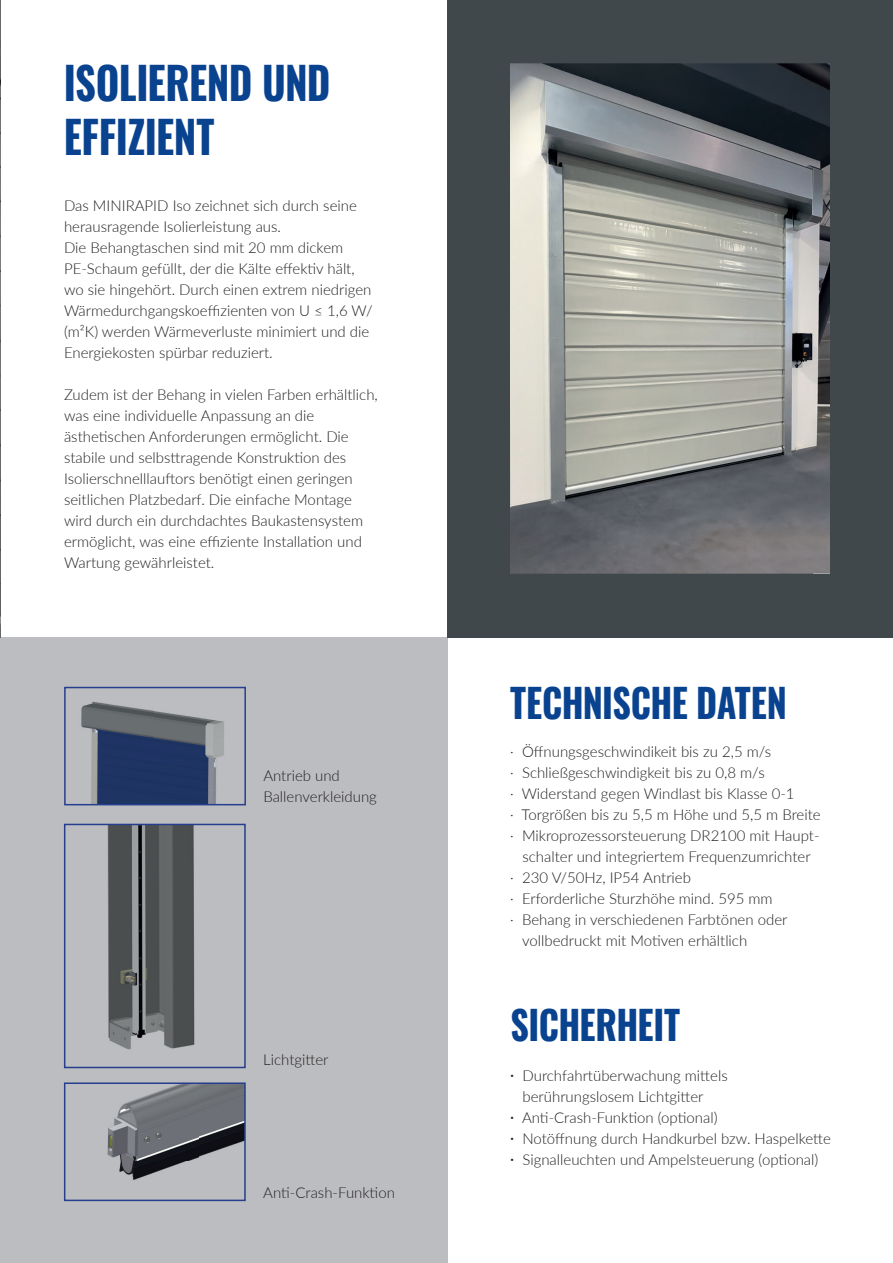
<style>
.page{position:relative;width:893px;height:1263px;background:#fff}
.page>*{position:absolute;margin:0;border:0;box-sizing:border-box;transform-origin:0 0}
.t1{font:700 44.55px/54px "Oswald";letter-spacing:-.01em;color:#09428e;scale:.91 1}
.t2{font:700 39.6px "Oswald";letter-spacing:-.015em;color:#09428e;scale:.91 1}
.t3{font:300 15px/21px "Lato";color:#231f20}
.s1{font-weight:400}
</style>
<div class="page">
<div style="left:0;top:638px;width:447px;height:625px;background:#bcbdc0"></div>
<div style="left:447px;top:0;width:446px;height:638px;background:#41484c"></div>
<img style="left:107px;top:827px;width:88px;height:223px">
<div style="left:64px;top:824px;width:182px;height:244px;border:2px solid #253f8e"></div>
<img style="left:107px;top:1085px;width:136px;height:95px">
<div style="left:64px;top:1082px;width:182px;height:119px;border:2px solid #253f8e"></div>
<img style="left:81px;top:701px;width:143px;height:101px">
<div style="left:64px;top:687px;width:182px;height:118px;border:2px solid #253f8e"></div>
<img style="left:510px;top:64px;width:319px;height:509px">
<img style="left:0;top:0;width:1px;height:638px">
<h1 class="t1" style="left:64px;top:52px;width:295px">ISOLIEREND UND<br>EFFIZIENT</h1>
<p class="t3" style="left:64px;top:195px;width:310px">Das MINIRAPID Iso zeichnet sich durch seine herausragende Isolierleistung aus.<br>Die Behangtaschen sind mit 20 mm dickem PE-Schaum gefüllt, der die Kälte effektiv hält, wo sie hingehört. Durch einen extrem niedrigen Wärmedurchgangskoeffizienten von U ≤ 1,6 W/ (m²K) werden Wärmeverluste minimiert und die Energiekosten spürbar reduziert.</p>
<p class="t3" style="left:64px;top:384px;width:315px">Zudem ist der Behang in vielen Farben erhältlich, was eine individuelle Anpassung an die ästhetischen Anforderungen ermöglicht. Die stabile und selbsttragende Konstruktion des Isolierschnelllauftors benötigt einen geringen seitlichen Platzbedarf. Die einfache Montage wird durch ein durchdachtes Baukastensystem ermöglicht, was eine effiziente Installation und Wartung gewährleistet.</p>
<p class="t3" style="left:263px;top:764px;width:115px">Antrieb und<br>Ballenverkleidung</p>
<p class="t3" style="left:263px;top:1049px;width:67px">Lichtgitter</p>
<p class="t3" style="left:263px;top:1182px;width:133px">Anti-Crash-Funktion</p>
<h2 class="t2" style="left:510px;top:668px;width:306px">TECHNISCHE DATEN</h2>
<p class="t3" style="left:510px;top:741px;width:263px">· Öffnungsgeschwindikeit bis zu 2,5 m/s</p>
<p class="t3" style="left:510px;top:762px;width:256px">· Schließgeschwindigkeit bis zu 0,8 m/s</p>
<p class="t3" style="left:510px;top:783px;width:286px">· Widerstand gegen Windlast bis Klasse 0-1</p>
<p class="t3" style="left:510px;top:804px;width:312px">· Torgrößen bis zu 5,5 m Höhe und 5,5 m Breite</p>
<p class="t3" style="left:510px;top:825px;width:311px">· Mikroprozessorsteuerung DR2100 mit Haupt-</p>
<p class="t3" style="left:522px;top:846px;width:290px">schalter und integriertem Frequenzumrichter</p>
<p class="t3" style="left:510px;top:867px;width:182px">· 230 V/50Hz, IP54 Antrieb</p>
<p class="t3" style="left:510px;top:888px;width:264px">· Erforderliche Sturzhöhe mind. 595 mm</p>
<p class="t3" style="left:510px;top:909px;width:279px">· Behang in verschiedenen Farbtönen oder</p>
<p class="t3" style="left:522px;top:930px;width:227px">vollbedruckt mit Motiven erhältlich</p>
<h2 class="t2" style="left:510px;top:990px;width:188px">SICHERHEIT</h2>
<p class="t3" style="left:510px;top:1064px;width:219px"><span class="s1">·</span> Durchfahrtüberwachung mittels</p>
<p class="t3" style="left:522px;top:1085px;width:183px">berührungslosem Lichtgitter</p>
<p class="t3" style="left:510px;top:1106px;width:209px"><span class="s1">·</span> Anti-Crash-Funktion (optional)</p>
<p class="t3" style="left:510px;top:1127px;width:322px"><span class="s1">·</span> Notöffnung durch Handkurbel bzw. Haspelkette</p>
<p class="t3" style="left:510px;top:1148px;width:310px"><span class="s1">·</span> Signalleuchten und Ampelsteuerung (optional)</p>
</div>
